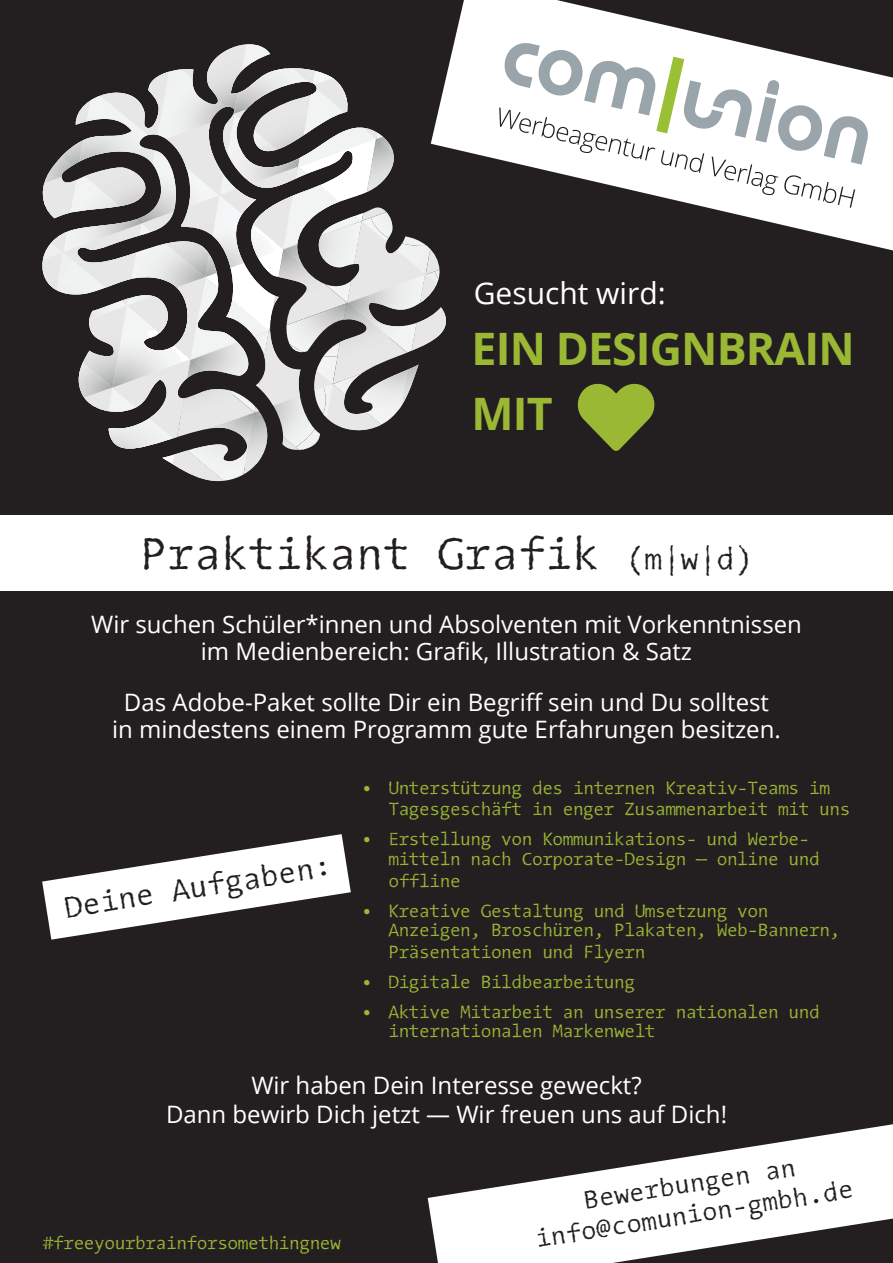
<style>
.page{position:relative;width:893px;height:1263px;background:#231f20}
.page>*{position:absolute;margin:0;border:0;box-sizing:border-box;transform-origin:0 0}
.t1{font:45px "The Sans Typewriter";color:#231f20}
.t2{font:700 44.7px/64.5px "Open Sans";letter-spacing:-.02em;color:#9bb834}
.t3{font:30px "The Sans Typewriter";color:#231f20}
.t4{font:30px "Open Sans";color:#fff}
.t5{font:25.5px "The Sans Typewriter";color:#231f20}
.t6{font:24px/27px "Open Sans";color:#fff;text-align:center}
.t7{font:18px/19.5px "The Sans Typewriter";letter-spacing:-.03em;color:#9bb834}
.s1{font-size:30px}
</style>
<div class="page">
<img style="left:363px;top:207px;width:24px;height:43px">
<img style="left:358px;top:221px;width:5px;height:29px">
<img style="left:397px;top:246px;width:41px;height:57px">
<img style="left:426px;top:246px;width:12px;height:34px">
<svg style="left:435px;top:270px;width:5px;height:9px"></svg>
<img style="left:358px;top:410px;width:23px;height:21px">
<img style="left:416px;top:307px;width:30px;height:42px">
<img style="left:408px;top:365px;width:11px;height:29px">
<img style="left:358px;top:369px;width:50px;height:40px">
<img style="left:358px;top:250px;width:58px;height:106px">
<img style="left:358px;top:337px;width:31px;height:19px">
<img style="left:358px;top:277px;width:62px;height:60px">
<img style="left:371px;top:212px;width:56px;height:34px">
<img style="left:374px;top:131px;width:9px;height:8px">
<img style="left:374px;top:139px;width:20px;height:49px">
<img style="left:376px;top:137px;width:17px;height:16px">
<img style="left:358px;top:127px;width:16px;height:94px">
<svg style="left:42px;top:44px;width:316px;height:438px"></svg>
<svg style="left:431px;top:0;width:462px;height:250px"></svg>
<svg style="left:499px;top:41px;width:371px;height:167px"></svg>
<div style="left:0;top:515px;width:893px;height:76px;background:#fff"></div>
<svg style="left:42px;top:834px;width:309px;height:106px"></svg>
<svg style="left:428px;top:1124px;width:465px;height:139px;fill:#fff"></svg>
<p class="t4" style="left:474px;top:273px;width:194px">Gesucht wird:</p>
<p class="t2" style="left:472px;top:315px;width:385px">EIN DESIGNBRAIN<br>MIT</p>
<p class="t1" style="left:140px;top:528px;width:613px">Praktikant Grafik <span class="s1">(m|w|d)</span></p>
<p class="t6" style="left:91px;top:610px;width:712px">Wir suchen Schüler*innen und Absolventen mit Vorkenntnissen im Medienbereich: Grafik, Illustration &amp; Satz</p>
<p class="t6" style="left:112px;top:688px;width:670px">Das Adobe-Paket sollte Dir ein Begriff sein und Du solltest in mindestens einem Programm gute Erfahrungen besitzen.</p>
<p class="t3" style="left:62px;top:891px;width:272px;rotate:-9deg">Deine Aufgaben:</p>
<p class="t7" style="left:388px;top:777px;width:463px;line-height:21.6px;text-indent:-27px">• Unterstützung des internen Kreativ-Teams im<br>Tagesgeschäft in enger Zusammenarbeit mit uns</p>
<p class="t7" style="left:388px;top:830px;width:433px;text-indent:-27px">• Erstellung von Kommunikations- und Werbe&shy;mitteln nach Corporate-Design – online und</p>
<p class="t7" style="left:388px;top:871px;width:74px">offline</p>
<p class="t7" style="left:388px;top:901px;width:453px;text-indent:-27px">• Kreative Gestaltung und Umsetzung von<br>Anzeigen, Broschüren, Plakaten, Web-Bannern,</p>
<p class="t7" style="left:388px;top:942px;width:259px">Präsentationen und Flyern</p>
<p class="t7" style="left:361px;top:972px;width:275px">• Digitale Bildbearbeitung</p>
<p class="t7" style="left:388px;top:1002px;width:433px;text-indent:-27px">• Aktive Mitarbeit an unserer nationalen und internationalen Markenwelt</p>
<p class="t6" style="left:251px;top:1071px;width:392px">Wir haben Dein Interesse geweckt?</p>
<p class="t6" style="left:166px;top:1100px;width:563px">Dann bewirb Dich jetzt — Wir freuen uns auf Dich!</p>
<p class="t7" style="left:43px;top:1233px;width:300px">#freeyourbrainforsomethingnew</p>
<p class="t5" style="left:582px;top:1186px;width:216px;rotate:-9deg">Bewerbungen an</p>
<p class="t5" style="left:533px;top:1225px;width:323px;rotate:-9deg">info@comunion-gmbh.de</p>
</div>
